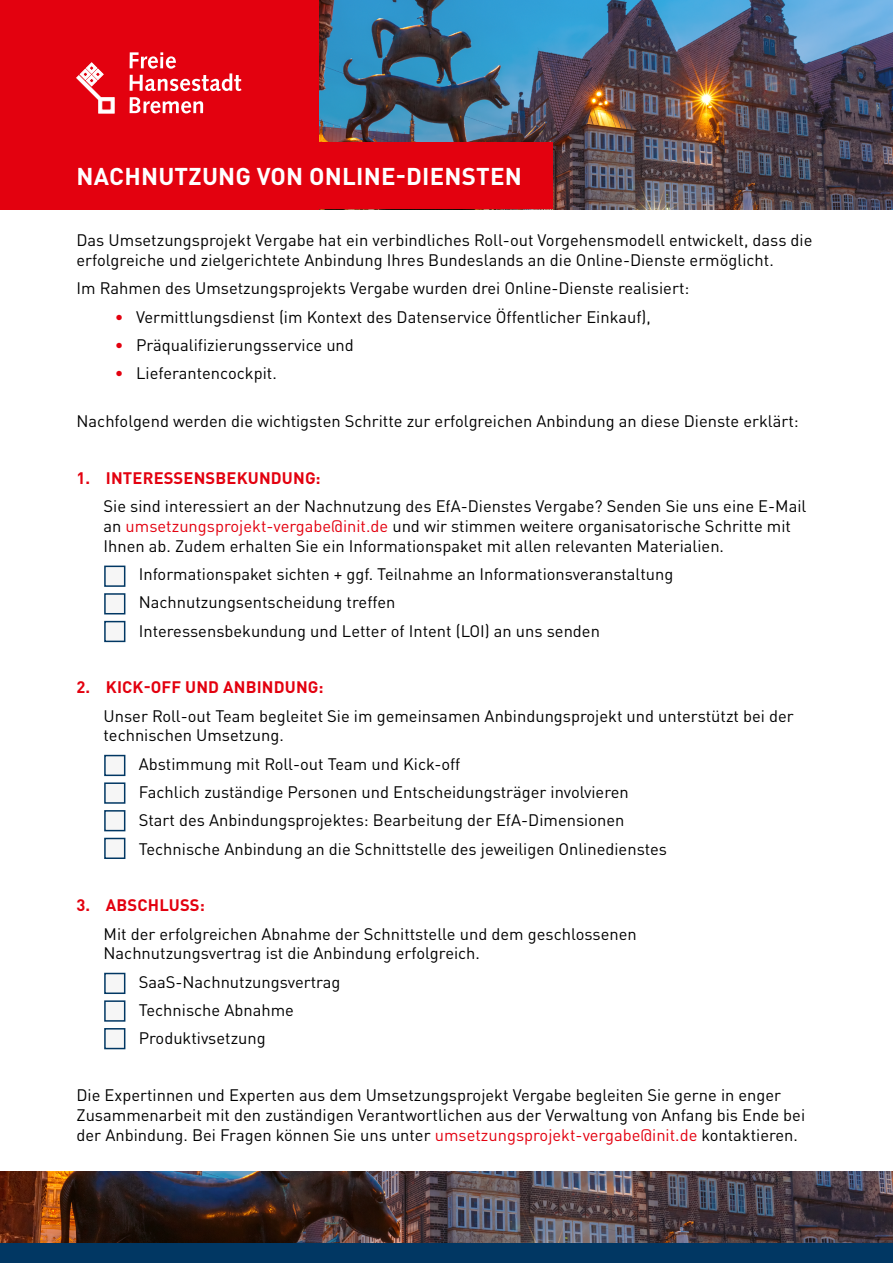
<style>
.page{position:relative;width:893px;height:1263px;background:#fff}
.page>*{position:absolute;margin:0;border:0;box-sizing:border-box;transform-origin:0 0}
.t1{font:700 24px "DINOT";letter-spacing:.01em;color:#fff}
.t2{font:16.5px/19.8px "DINOT";color:#000}
.t3{font:700 16.5px "DINOT";letter-spacing:.01em;color:#e3010f}
.s1{color:#e3010f}
</style>
<div class="page">
<img style="left:318px;top:0;width:575px;height:209px">
<div style="left:0;top:0;width:318px;height:209px;background:#e3010f"></div>
<div style="left:223px;top:142px;width:330px;height:67px;background:#e3010f"></div>
<img style="left:0;top:1171px;width:893px;height:72px">
<svg style="left:77px;top:62px;width:37px;height:51px"></svg>
<svg style="left:130px;top:52px;width:112px;height:39px"></svg>
<svg style="left:130px;top:97px;width:73px;height:16px"></svg>
<div style="left:0;top:1243px;width:893px;height:20px;background:#013763"></div>
<svg style="left:104px;top:565px;width:22px;height:78px"></svg>
<svg style="left:104px;top:972px;width:22px;height:78px"></svg>
<svg style="left:104px;top:754px;width:22px;height:105px"></svg>
<h1 class="t1" style="left:77px;top:160px;width:447px">NACHNUTZUNG VON ONLINE-DIENSTEN</h1>
<p class="t2" style="left:77px;top:230px;width:737px">Das Umsetzungsprojekt Vergabe hat ein verbindliches Roll-out Vorgehensmodell entwickelt, dass die erfolgreiche und zielgerichtete Anbindung Ihres Bundeslands an die Online-Dienste ermöglicht.</p>
<p class="t2" style="left:77px;top:278px;width:614px">Im Rahmen des Umsetzungsprojekts Vergabe wurden drei Online-Dienste realisiert:</p>
<p class="t2" style="left:115px;top:306px;width:537px"><span class="s1">•</span> Vermittlungsdienst (im Kontext des Datenservice Öffentlicher Einkauf),</p>
<p class="t2" style="left:115px;top:335px;width:241px"><span class="s1">•</span> Präqualifizierungsservice und</p>
<p class="t2" style="left:115px;top:363px;width:164px"><span class="s1">•</span> Lieferantencockpit.</p>
<p class="t2" style="left:77px;top:411px;width:724px">Nachfolgend werden die wichtigsten Schritte zur erfolgreichen Anbindung an diese Dienste erklärt:</p>
<h2 class="t3" style="left:77px;top:467px;width:246px">1. INTERESSENSBEKUNDUNG:</h2>
<p class="t2" style="left:104px;top:496px;width:704px">Sie sind interessiert an der Nachnutzung des EfA-Dienstes Vergabe? Senden Sie uns eine E-Mail an <span class="s1">umsetzungsprojekt-vergabe@init.de</span> und wir stimmen weitere organisatorische Schritte mit<br>Ihnen ab. Zudem erhalten Sie ein Informationspaket mit allen relevanten Materialien.</p>
<p class="t2" style="left:139px;top:564px;width:536px">Informationspaket sichten + ggf. Teilnahme an Informationsveranstaltung</p>
<p class="t2" style="left:139px;top:592px;width:258px">Nachnutzungsentscheidung treffen</p>
<p class="t2" style="left:139px;top:621px;width:463px">Interessensbekundung und Letter of Intent (LOI) an uns senden</p>
<h2 class="t3" style="left:77px;top:676px;width:249px">2. KICK-OFF UND ANBINDUNG:</h2>
<p class="t2" style="left:104px;top:705px;width:692px">Unser Roll-out Team begleitet Sie im gemeinsamen Anbindungsprojekt und unterstützt bei der technischen Umsetzung.</p>
<p class="t2" style="left:139px;top:754px;width:323px">Abstimmung mit Roll-out Team und Kick-off</p>
<p class="t2" style="left:139px;top:782px;width:492px">Fachlich zuständige Personen und Entscheidungsträger involvieren</p>
<p class="t2" style="left:139px;top:810px;width:487px">Start des Anbindungsprojektes: Bearbeitung der EfA-Dimensionen</p>
<p class="t2" style="left:139px;top:838px;width:530px">Technische Anbindung an die Schnittstelle des jeweiligen Onlinedienstes</p>
<h2 class="t3" style="left:77px;top:894px;width:130px">3. ABSCHLUSS:</h2>
<p class="t2" style="left:104px;top:923px;width:535px">Mit der erfolgreichen Abnahme der Schnittstelle und dem geschlossenen<br>Nachnutzungsvertrag ist die Anbindung erfolgreich.</p>
<p class="t2" style="left:139px;top:971px;width:203px">SaaS-Nachnutzungsvertrag</p>
<p class="t2" style="left:139px;top:1000px;width:157px">Technische Abnahme</p>
<p class="t2" style="left:139px;top:1028px;width:129px">Produktivsetzung</p>
<p class="t2" style="left:77px;top:1085px;width:730px">Die Expertinnen und Experten aus dem Umsetzungsprojekt Vergabe begleiten Sie gerne in enger<br>Zusammenarbeit mit den zuständigen Verantwortlichen aus der Verwaltung von Anfang bis Ende bei der Anbindung. Bei Fragen können Sie uns unter <span class="s1">umsetzungsprojekt-vergabe@init.de</span> kontaktieren.</p>
</div>
